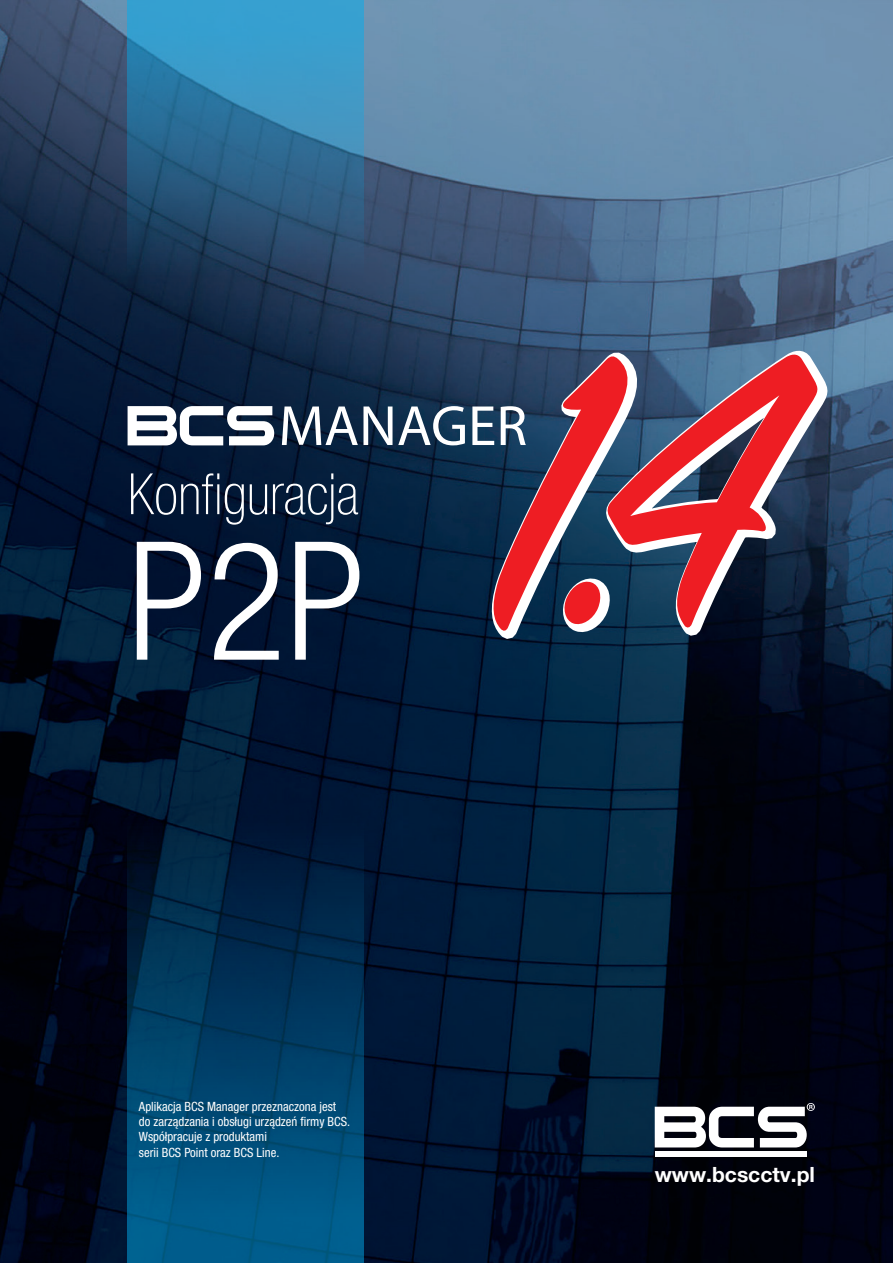
<style>
.page{position:relative;width:893px;height:1263px;background:#fff}
.page>*{position:absolute;margin:0;border:0;box-sizing:border-box;transform-origin:0 0}
.t1{font:300 condensed 165px "Helvetica Neue LT Pro";color:#fff}
.t2{font:100 condensed 57px "Helvetica Neue LT Pro";color:#fff}
.t3{font:700 21px "Helvetica Neue LT Pro";color:#fff}
.t4{font:condensed 12.75px/15.3px "Helvetica Neue LT Pro";color:#fff}
</style>
<div class="page">
<img style="left:0;top:0;width:893px;height:1263px">
<svg style="left:492px;top:339px;width:347px;height:311px;background:#26415d"></svg>
<svg style="left:490px;top:352px;width:329px;height:280px;background:#77495c"></svg>
<svg style="left:282px;top:406px;width:110px;height:39px"></svg>
<svg style="left:398px;top:406px;width:67px;height:39px"></svg>
<svg style="left:472px;top:406px;width:22px;height:39px"></svg>
<svg style="left:501px;top:406px;width:25px;height:39px"></svg>
<svg style="left:128px;top:406px;width:146px;height:39px"></svg>
<div style="left:655px;top:1151px;width:152px;height:5px;background:#fff"></div>
<svg style="left:655px;top:1103px;width:160px;height:44px"></svg>
<svg style="left:128px;top:0;width:236px;height:368px;background:#285f85"></svg>
<svg style="left:128px;top:674px;width:236px;height:589px;background:#003357"></svg>
<p class="t2" style="left:128px;top:463px;width:233px">Konfiguracja</p>
<p class="t1" style="left:128px;top:507px;width:239px">P2P</p>
<p class="t4" style="left:139px;top:1098px;width:213px">Aplikacja BCS Manager przeznaczona jest do zarządzania i obsługi urządzeń firmy BCS.<br>Współpracuje z produktami<br>serii BCS Point oraz BCS Line.</p>
<p class="t3" style="left:655px;top:1161px;width:162px">www.bcscctv.pl</p>
</div>
